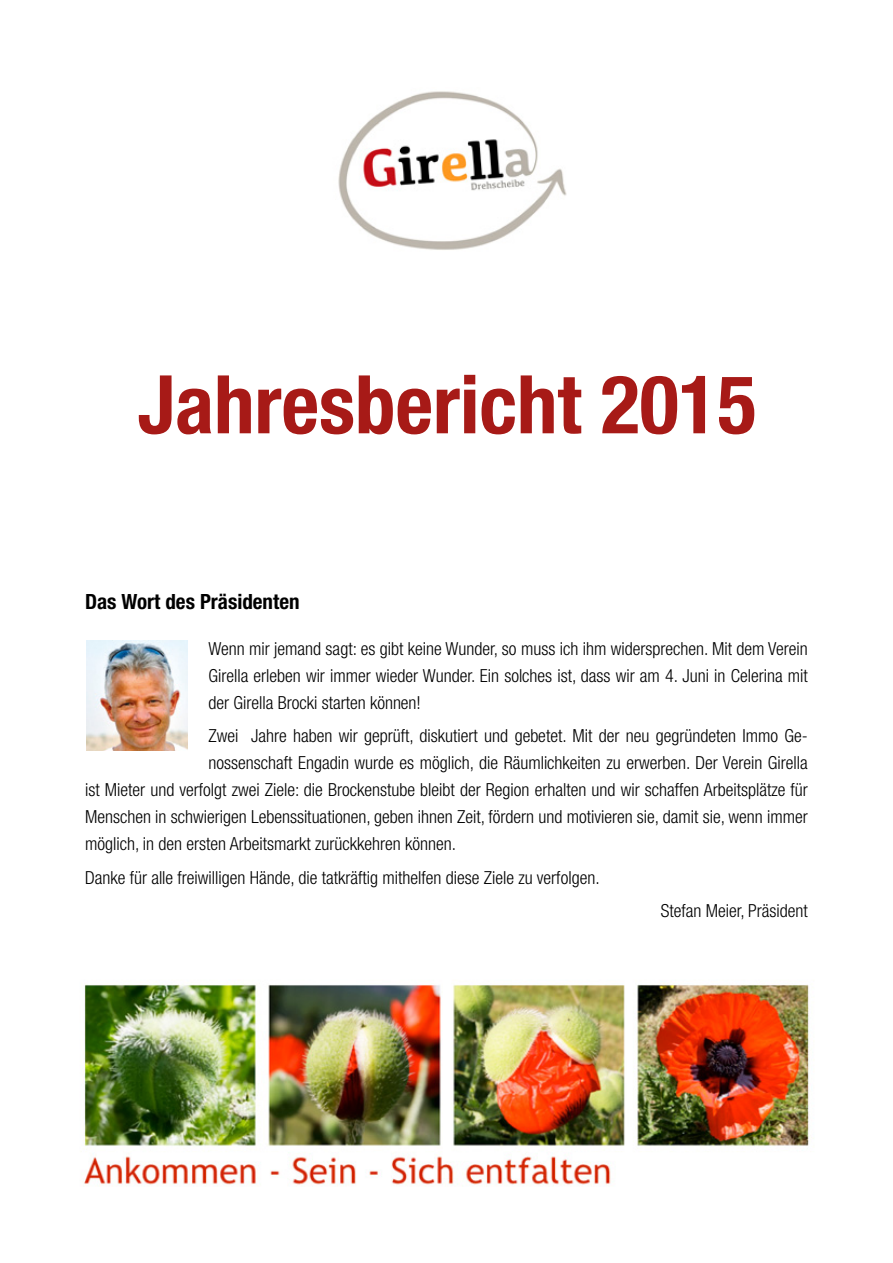
<style>
.page{position:relative;width:893px;height:1263px;background:#fff}
.page>*{position:absolute;margin:0;border:0;box-sizing:border-box;transform-origin:0 0}
.t1{font:700 condensed 81px "Helvetica Neue";color:#a71a17}
.t2{font:700 condensed 21px "Helvetica Neue";color:#000}
.t3{font:300 condensed 18px/27px "Helvetica Neue";color:#000;text-align:justify}
</style>
<div class="page">
<img style="left:82px;top:984px;width:728px;height:203px">
<img style="left:338px;top:91px;width:229px;height:159px">
<img style="left:86px;top:640px;width:101px;height:110px">
<h1 class="t1" style="left:138px;top:355px;width:620px">Jahresbericht 2015</h1>
<p class="t2" style="left:85px;top:589px;width:216px">Das Wort des Präsidenten</p>
<p class="t3" style="left:208px;top:635px;width:601px">Wenn mir jemand sagt: es gibt keine Wunder, so muss ich ihm widersprechen. Mit dem Verein Girella erleben wir immer wieder Wunder. Ein solches ist, dass wir am 4. Juni in Celerina mit der Girella Brocki starten können!</p>
<p class="t3" style="left:208px;top:722px;width:601px">Zwei Jahre haben wir geprüft, diskutiert und gebetet. Mit der neu gegründeten Immo Ge-</p>
<p class="t3" style="left:208px;top:749px;width:601px">nossenschaft Engadin wurde es möglich, die Räumlichkeiten zu erwerben. Der Verein Girella</p>
<p class="t3" style="left:85px;top:776px;width:724px">ist Mieter und verfolgt zwei Ziele: die Brockenstube bleibt der Region erhalten und wir schaffen Arbeitsplätze für</p>
<p class="t3" style="left:85px;top:803px;width:724px">Menschen in schwierigen Lebenssituationen, geben ihnen Zeit, fördern und motivieren sie, damit sie, wenn immer</p>
<p class="t3" style="left:85px;top:830px;width:373px">möglich, in den ersten Arbeitsmarkt zurückkehren können.</p>
<p class="t3" style="left:85px;top:864px;width:516px">Danke für alle freiwilligen Hände, die tatkräftig mithelfen diese Ziele zu verfolgen.</p>
<p class="t3" style="left:661px;top:897px;width:149px">Stefan Meier, Präsident</p>
</div>
